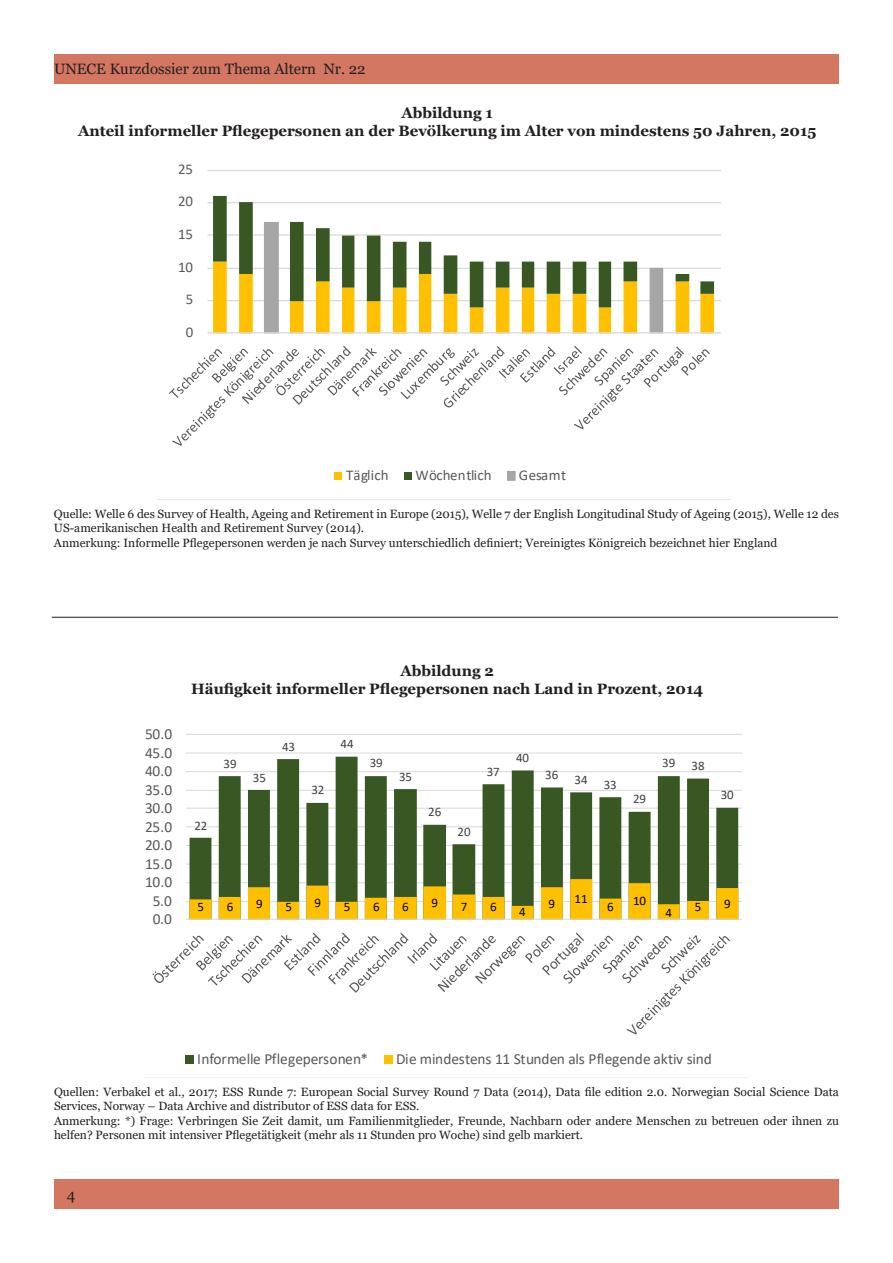
<style>
.page{position:relative;width:893px;height:1263px;background:#fff}
.page>*{position:absolute;margin:0;border:0;box-sizing:border-box;transform-origin:0 0}
.t1{font:15.45px "Calibri";letter-spacing:-.02em;color:#595959}
.t2{font:15.45px "Calibri";color:#595959}
.t3{font:700 15px "Georgia";color:#231f20}
.t4{font:15px "Georgia";color:#231f20}
.t5{font:14.85px "Calibri";color:#595959}
.t6{font:12.9px "Calibri";letter-spacing:-.005em;color:#404040}
.t7{font:12.9px "Calibri";color:#000}
.Georgia_10_regular{font:12px/14.4px "Georgia";color:#231f20}
</style>
<div class="page">
<div style="left:54px;top:54px;width:785px;height:29px;background:#d37662"></div>
<div style="left:54px;top:1180px;width:785px;height:29px;background:#d37662"></div>
<hr style="left:52px;top:617px;width:786px;height:1px;background:#231f20">
<svg style="left:169px;top:170px;width:552px;height:311px"></svg>
<svg style="left:143px;top:734px;width:605px;height:344px"></svg>
<p class="t4" style="left:54px;top:60px;width:313px">UNECE Kurzdossier zum Thema Altern Nr. 22</p>
<p class="t3" style="left:401px;top:103px;width:93px">Abbildung 1</p>
<p class="t3" style="left:78px;top:121px;width:740px">Anteil informeller Pflegepersonen an der Bevölkerung im Alter von mindestens 50 Jahren, 2015</p>
<p class="t5" style="left:178px;top:158px;width:16px">25</p>
<p class="t5" style="left:178px;top:191px;width:16px">20</p>
<p class="t5" style="left:178px;top:224px;width:16px">15</p>
<p class="t5" style="left:178px;top:256px;width:16px">10</p>
<p class="t5" style="left:186px;top:289px;width:9px">5</p>
<p class="t5" style="left:186px;top:322px;width:9px">0</p>
<p class="t5" style="left:346px;top:465px;width:44px">Täglich</p>
<p class="t5" style="left:415px;top:465px;width:78px">Wöchentlich</p>
<p class="t5" style="left:519px;top:465px;width:49px">Gesamt</p>
<p class="Georgia_10_regular" style="left:54px;top:507px;width:786px">Quelle: Welle 6 des Survey of Health, Ageing and Retirement in Europe (2015), Welle 7 der English Longitudinal Study of Ageing (2015), Welle 12 des<br>US-amerikanischen Health and Retirement Survey (2014).</p>
<p class="Georgia_10_regular" style="left:54px;top:535px;width:725px">Anmerkung: Informelle Pflegepersonen werden je nach Survey unterschiedlich definiert; Vereinigtes Königreich bezeichnet hier England</p>
<p class="t1" style="left:145px;top:723px;width:29px">50.0</p>
<p class="t1" style="left:145px;top:742px;width:29px">45.0</p>
<p class="t1" style="left:145px;top:760px;width:29px">40.0</p>
<p class="t1" style="left:145px;top:779px;width:29px">35.0</p>
<p class="t1" style="left:145px;top:797px;width:29px">30.0</p>
<p class="t1" style="left:145px;top:816px;width:29px">25.0</p>
<p class="t1" style="left:145px;top:834px;width:29px">20.0</p>
<p class="t1" style="left:145px;top:853px;width:29px">15.0</p>
<p class="t1" style="left:145px;top:871px;width:29px">10.0</p>
<p class="t1" style="left:153px;top:890px;width:21px">5.0</p>
<p class="t1" style="left:153px;top:908px;width:21px">0.0</p>
<p class="t3" style="left:400px;top:661px;width:95px">Abbildung 2</p>
<p class="t3" style="left:191px;top:679px;width:514px">Häufigkeit informeller Pflegepersonen nach Land in Prozent, 2014</p>
<p class="t6" style="left:194px;top:816px;width:15px">22</p>
<p class="t6" style="left:224px;top:754px;width:15px">39</p>
<p class="t6" style="left:253px;top:768px;width:15px">35</p>
<p class="t6" style="left:282px;top:737px;width:15px">43</p>
<p class="t6" style="left:311px;top:781px;width:15px">32</p>
<p class="t6" style="left:341px;top:735px;width:15px">44</p>
<p class="t6" style="left:370px;top:754px;width:15px">39</p>
<p class="t6" style="left:399px;top:767px;width:15px">35</p>
<p class="t6" style="left:428px;top:803px;width:15px">26</p>
<p class="t6" style="left:458px;top:822px;width:15px">20</p>
<p class="t6" style="left:487px;top:763px;width:15px">37</p>
<p class="t6" style="left:516px;top:749px;width:15px">40</p>
<p class="t6" style="left:545px;top:770px;width:73px">36 34 33</p>
<p class="t6" style="left:633px;top:790px;width:15px">29</p>
<p class="t6" style="left:662px;top:756px;width:44px">39 38</p>
<p class="t6" style="left:721px;top:786px;width:15px">30</p>
<p class="t7" style="left:198px;top:898px;width:8px">5</p>
<p class="t7" style="left:227px;top:898px;width:8px">6</p>
<p class="t7" style="left:256px;top:894px;width:8px">9</p>
<p class="t7" style="left:285px;top:898px;width:8px">5</p>
<p class="t7" style="left:315px;top:893px;width:8px">9</p>
<p class="t7" style="left:344px;top:898px;width:8px">5</p>
<p class="t7" style="left:373px;top:898px;width:8px">6</p>
<p class="t7" style="left:402px;top:898px;width:8px">6</p>
<p class="t7" style="left:432px;top:894px;width:8px">9</p>
<p class="t7" style="left:461px;top:898px;width:8px">7</p>
<p class="t7" style="left:490px;top:898px;width:8px">6</p>
<p class="t7" style="left:519px;top:903px;width:8px">4</p>
<p class="t7" style="left:548px;top:894px;width:8px">9</p>
<p class="t7" style="left:574px;top:890px;width:15px">11</p>
<p class="t7" style="left:607px;top:898px;width:8px">6</p>
<p class="t7" style="left:633px;top:892px;width:15px">10</p>
<p class="t7" style="left:665px;top:903px;width:8px">4</p>
<p class="t7" style="left:695px;top:898px;width:8px">5</p>
<p class="t7" style="left:724px;top:895px;width:8px">9</p>
<p class="t2" style="left:197px;top:1048px;width:172px">Informelle Pflegepersonen*</p>
<p class="t1" style="left:396px;top:1048px;width:317px">Die mindestens 11 Stunden als Pflegende aktiv sind</p>
<p class="Georgia_10_regular" style="left:54px;top:1084px;width:786px">Quellen: Verbakel et al., 2017; ESS Runde 7: European Social Survey Round 7 Data (2014), Data file edition 2.0. Norwegian Social Science Data<br>Services, Norway – Data Archive and distributor of ESS data for ESS.</p>
<p class="Georgia_10_regular" style="left:54px;top:1113px;width:786px">Anmerkung: *) Frage: Verbringen Sie Zeit damit, um Familienmitglieder, Freunde, Nachbarn oder andere Menschen zu betreuen oder ihnen zu helfen? Personen mit intensiver Pflegetätigkeit (mehr als 11 Stunden pro Woche) sind gelb markiert.</p>
<p class="t4" style="left:67px;top:1186px;width:10px">4</p>
</div>
